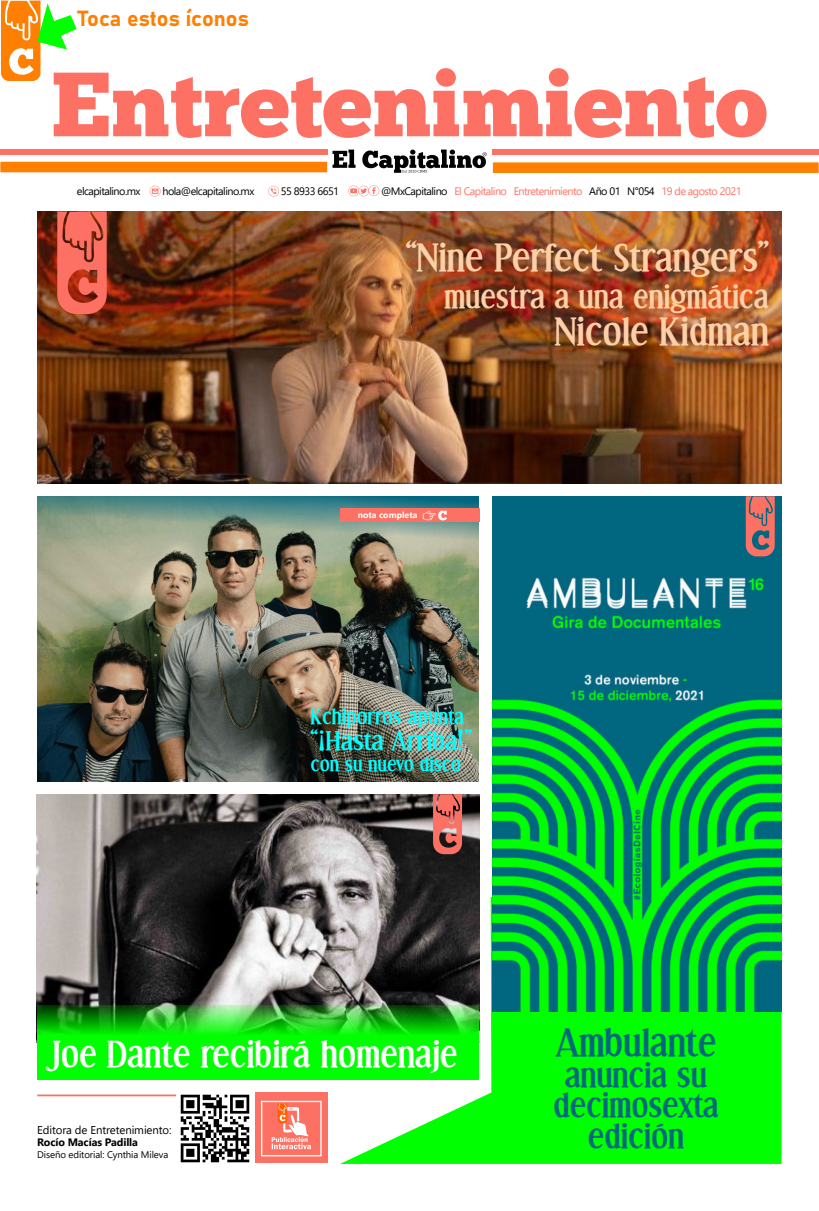
<style>
.page{position:relative;width:819px;height:1211px;background:#fff}
.page>*{position:absolute;margin:0;border:0;box-sizing:border-box;transform-origin:0 0}
.t1{font:91px "Chunk Five Ex";color:#fd7164}
.t2{font:700 36.75px "Effloresce";color:#fdd0a8}
.t3{font:700 36.75px "Effloresce";color:#016780}
.t4{font:700 35px "Effloresce";color:#fff}
.t5{font:700 32.38px/30.6px "Effloresce";color:#016780;text-align:center}
.t6{font:700 30.62px "Effloresce";color:#fdd0a8}
.t7{font:700 25.2px "Effloresce";color:#0ff}
.t8{font:21.61px "Bahnschrift";color:#ff8000}
.t9{font:700 20.39px "Effloresce";color:#0ff}
.t10{font:700 19.07px "Effloresce";color:#0ff}
.t11{font:11.38px "Segoe UI";letter-spacing:-.01em;color:#000}
.t12{font:10.76px "Segoe UI";letter-spacing:-.05em;color:#fd7164}
.t13{font:10.76px "Segoe UI";letter-spacing:-.05em;color:#000}
.t14{font:700 10.76px "Segoe UI";letter-spacing:-.01em;color:#000}
.t15{font:9.62px "Segoe UI";letter-spacing:-.01em;color:#000}
.t16{font:700 8.75px "Segoe UI";color:#fff}
.s1{color:#000}
</style>
<div class="page">
<svg style="left:340px;top:897px;width:441px;height:266px;fill:#0f0"></svg>
<img style="left:38px;top:211px;width:743px;height:273px">
<img style="left:180px;top:1094px;width:70px;height:69px">
<div style="left:255px;top:1092px;width:72px;height:71px;background:#fd7164"></div>
<div style="left:261px;top:1100px;width:60px;height:56px;border:1px solid #fff"></div>
<svg style="left:271px;top:1103px;width:40px;height:46px"></svg>
<svg style="left:0;top:149px;width:819px;height:24px"></svg>
<svg style="left:1px;top:0;width:76px;height:82px"></svg>
<svg style="left:150px;top:186px;width:11px;height:11px"></svg>
<svg style="left:268px;top:186px;width:11px;height:10px"></svg>
<svg style="left:348px;top:185px;width:31px;height:11px"></svg>
<hr style="left:37px;top:1094px;width:139px;height:2px;background:#fd7164">
<svg style="left:57px;top:211px;width:50px;height:103px;background:#df5f4f"></svg>
<img style="left:492px;top:496px;width:289px;height:515px">
<img style="left:37px;top:794px;width:442px;height:211px">
<img style="left:38px;top:496px;width:441px;height:285px">
<div style="left:340px;top:509px;width:139px;height:13px;background:#fd7164"></div>
<svg style="left:423px;top:510px;width:24px;height:10px"></svg>
<svg style="left:745px;top:496px;width:29px;height:60px;background:#bd6e6a"></svg>
<svg style="left:37px;top:1005px;width:442px;height:74px;background:#10e20f"></svg>
<svg style="left:433px;top:794px;width:29px;height:60px;background:#d2655b"></svg>
<p class="t8" style="left:78px;top:2px;width:172px">Toca estos íconos</p>
<p class="t1" style="left:51px;top:36px;width:717px">Entretenimiento</p>
<p class="t13" style="left:77px;top:181px;width:65px">elcapitalino.mx</p>
<p class="t13" style="left:162px;top:181px;width:93px">hola@elcapitalino.mx</p>
<p class="t13" style="left:281px;top:181px;width:60px">55 8933 6651</p>
<p class="t12" style="left:381px;top:181px;width:362px"><span class="s1">@MxCapitalino</span> El Capitalino Entretenimiento <span class="s1">Año 01 N°054</span> 19 de agosto 2021</p>
<p class="t2" style="left:406px;top:237px;width:364px">“Nine Perfect Strangers”</p>
<p class="t6" style="left:444px;top:280px;width:326px">muestra a una enigmática</p>
<p class="t2" style="left:554px;top:311px;width:215px">Nicole Kidman</p>
<p class="t16" style="left:358px;top:506px;width:61px">nota completa</p>
<p class="t9" style="left:310px;top:705px;width:155px">Kchiporros apunta</p>
<p class="t7" style="left:310px;top:727px;width:163px">“¡Hasta Arriba!”</p>
<p class="t10" style="left:310px;top:753px;width:152px">con su nuevo disco</p>
<p class="t4" style="left:48px;top:1034px;width:410px">Joe Dante recibirá homenaje</p>
<p class="t3" style="left:555px;top:1022px;width:162px">Ambulante</p>
<p class="t5" style="left:564px;top:1060px;width:144px">anuncia su</p>
<p class="t5" style="left:553px;top:1090px;width:167px">decimosexta edición</p>
<p class="t11" style="left:37px;top:1118px;width:136px">Editora de Entretenimiento:</p>
<p class="t14" style="left:37px;top:1131px;width:102px">Rocío Macías Padilla</p>
<p class="t15" style="left:37px;top:1145px;width:132px">Diseño editorial: Cynthia Mileva</p>
</div>
